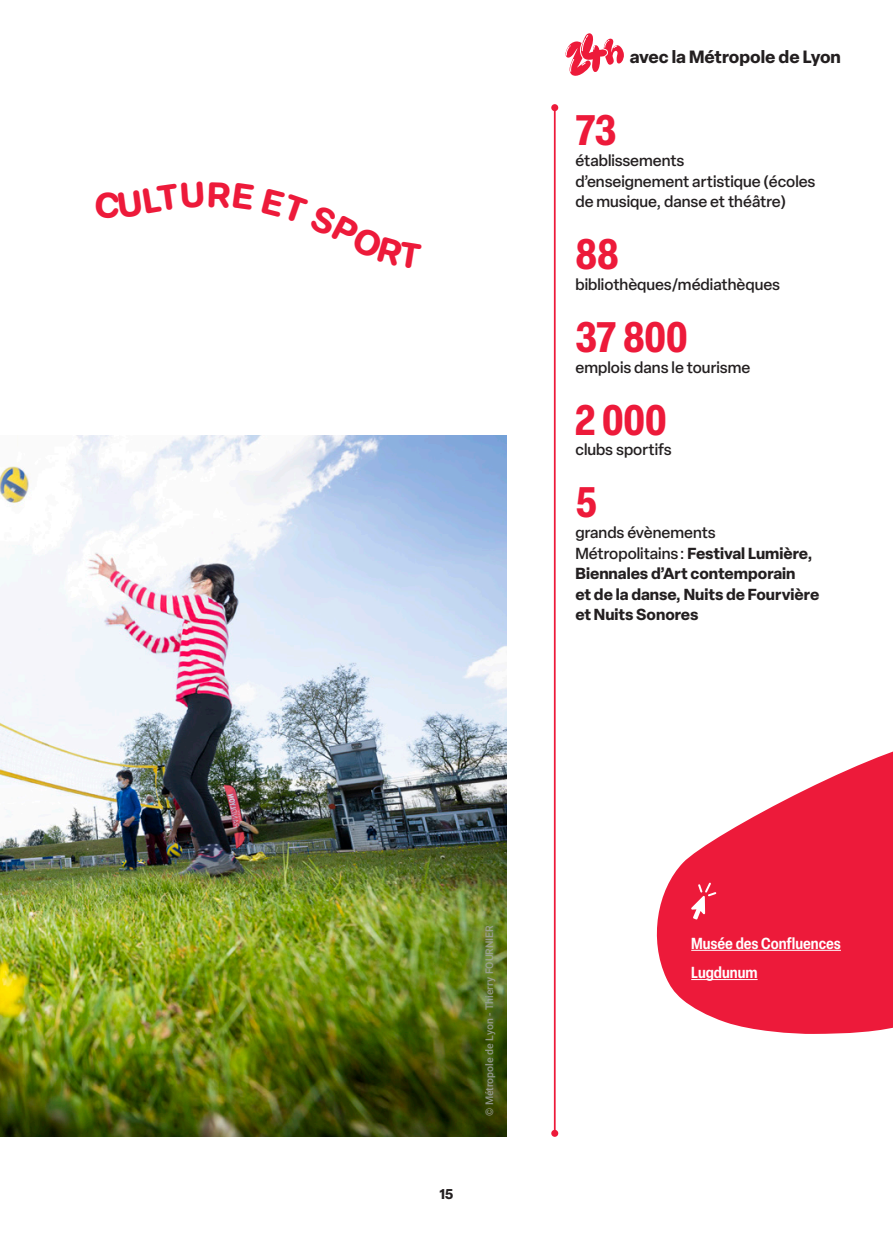
<style>
.page{position:relative;width:893px;height:1241px;background:#fff}
.page>*{position:absolute;margin:0;border:0;box-sizing:border-box;transform-origin:0 0}
.Chiffre{font:700 condensed 42px "Elza";color:#ed1a3a}
.t1{font:700 17.5px "Elza";color:#231f20}
.t2{font:500 15.75px/20.7px "Elza";color:#231f20}
.t3{font:700 15.75px/20.7px "Elza";color:#231f20}
.Info_supp_2{font:600 condensed 15.75px "Elza";color:#fff}
.t4{font:700 14px "Elza";color:#231f20}
.t5{font:500 10.5px "Roboto";color:#a4a6a8}
.s1{font-weight:500}
</style>
<div class="page">
<hr style="left:554px;top:108px;width:2px;height:1025px;background:#ed1a3a">
<div style="left:551px;top:104px;width:7px;height:7px;background:#ed1a3a;border-radius:50%"></div>
<div style="left:551px;top:1129px;width:7px;height:7px;background:#ed1a3a;border-radius:50%"></div>
<svg style="left:565px;top:33px;width:59px;height:43px"></svg>
<img style="left:0;top:435px;width:507px;height:701px">
<svg style="left:656px;top:751px;width:237px;height:282px;fill:#ed1a3a"></svg>
<hr style="left:691px;top:979px;width:67px;height:1px;background:#fff">
<hr style="left:691px;top:949px;width:150px;height:1px;background:#fff">
<svg style="left:691px;top:880px;width:27px;height:39px"></svg>
<p class="t1" style="left:630px;top:44px;width:212px">avec la Métropole de Lyon</p>
<p class="Chiffre" style="left:575px;top:101px;width:42px">73</p>
<p class="t2" style="left:575px;top:150px;width:242px">établissements<br>d’enseignement artistique (écoles de musique, danse et théâtre)</p>
<p class="Chiffre" style="left:575px;top:225px;width:45px">88</p>
<p class="t2" style="left:575px;top:274px;width:206px">bibliothèques/médiathèques</p>
<p class="Chiffre" style="left:575px;top:307px;width:114px">37 800</p>
<p class="t2" style="left:575px;top:356px;width:176px">emplois dans le tourisme</p>
<p class="Chiffre" style="left:575px;top:390px;width:93px">2 000</p>
<p class="t2" style="left:575px;top:439px;width:98px">clubs sportifs</p>
<p class="Chiffre" style="left:575px;top:472px;width:23px">5</p>
<p class="t3" style="left:575px;top:521px;width:245px"><span class="s1">grands évènements<br>Métropolitains :</span> Festival Lumière,<br>Biennales d’Art contemporain<br>et de la danse, Nuits de Fourvière et Nuits Sonores</p>
<p class="t4" style="left:439px;top:1183px;width:16px">15</p>
<p class="t5" style="left:482px;top:1115px;width:192px;rotate:-90deg">© Métropole de Lyon - Thierry FOURNIER</p>
<p class="Info_supp_2" style="left:691px;top:932px;width:151px">Musée des Confluences</p>
<p class="Info_supp_2" style="left:691px;top:961px;width:68px">Lugdunum</p>
</div>
